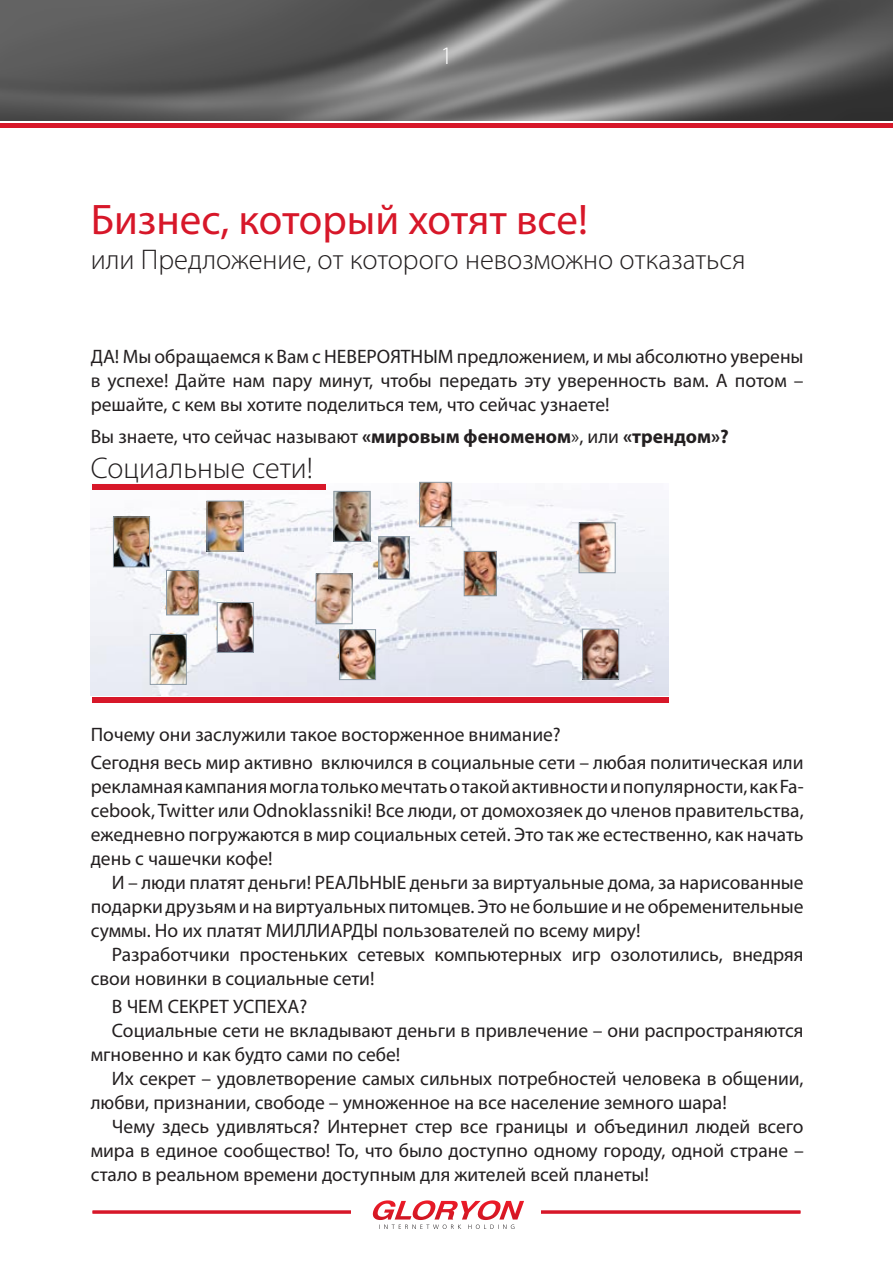
<style>
.page{position:relative;width:893px;height:1263px;background:#fff}
.page>*{position:absolute;margin:0;border:0;box-sizing:border-box;transform-origin:0 0}
.t1{font:42.9px "Myriad Pro";color:#d71729}
.t2{font:300 30px "Myriad Pro";color:#231f20}
.t3{font:300 28.5px "Myriad Pro";color:#231f20}
.t4{font:300 25.2px "Myriad Pro";color:#fff}
.t5{font:19.5px/24px "Myriad Pro";color:#231f20;text-align:justify}
.s1{font-weight:700}
</style>
<div class="page">
<img style="left:0;top:0;width:893px;height:120px">
<img style="left:91px;top:484px;width:578px;height:212px">
<div style="left:92px;top:698px;width:576px;height:5px;background:#d71729"></div>
<div style="left:92px;top:484px;width:234px;height:5px;background:#d71729"></div>
<hr style="left:93px;top:1210px;width:707px;height:3px;background:#d71729">
<div style="left:351px;top:1196px;width:190px;height:54px;background:#fff"></div>
<svg style="left:373px;top:1200px;width:151px;height:29px"></svg>
<hr style="left:0;top:123px;width:893px;height:4px;background:#d71729">
<img style="left:115px;top:519px;width:33px;height:46px">
<div style="left:113px;top:517px;width:37px;height:50px;border:1px solid #8c9ba7"></div>
<img style="left:152px;top:636px;width:33px;height:47px">
<div style="left:150px;top:634px;width:37px;height:51px;border:1px solid #8c9ba7"></div>
<img style="left:209px;top:503px;width:32px;height:46px">
<div style="left:207px;top:501px;width:36px;height:50px;border:1px solid #8c9ba7"></div>
<img style="left:219px;top:604px;width:33px;height:47px">
<div style="left:217px;top:602px;width:37px;height:51px;border:1px solid #8c9ba7"></div>
<img style="left:341px;top:631px;width:33px;height:47px">
<div style="left:339px;top:629px;width:37px;height:51px;border:1px solid #8c9ba7"></div>
<img style="left:168px;top:572px;width:29px;height:41px">
<div style="left:166px;top:570px;width:33px;height:45px;border:1px solid #8c9ba7"></div>
<img style="left:466px;top:553px;width:29px;height:41px">
<div style="left:464px;top:551px;width:33px;height:45px;border:1px solid #8c9ba7"></div>
<img style="left:421px;top:484px;width:29px;height:41px">
<div style="left:419px;top:482px;width:33px;height:45px;border:1px solid #8c9ba7"></div>
<img style="left:380px;top:538px;width:28px;height:39px">
<div style="left:378px;top:536px;width:32px;height:43px;border:1px solid #8c9ba7"></div>
<img style="left:318px;top:575px;width:33px;height:47px">
<div style="left:316px;top:573px;width:37px;height:51px;border:1px solid #8c9ba7"></div>
<img style="left:584px;top:631px;width:33px;height:46px">
<div style="left:582px;top:629px;width:37px;height:50px;border:1px solid #8c9ba7"></div>
<img style="left:581px;top:524px;width:33px;height:47px">
<div style="left:579px;top:522px;width:37px;height:51px;border:1px solid #8c9ba7"></div>
<img style="left:336px;top:493px;width:32px;height:47px">
<div style="left:334px;top:491px;width:36px;height:51px;border:1px solid #8c9ba7"></div>
<p class="t4" style="left:440px;top:41px;width:14px">1</p>
<p class="t1" style="left:91px;top:193px;width:499px">Бизнес, который хотят все!</p>
<p class="t3" style="left:91px;top:244px;width:656px">или Предложение, от которого невозможно отказаться</p>
<p class="t5" style="left:91px;top:344px;width:714px">ДА! Мы обращаемся к Вам с НЕВЕРОЯТНЫМ предложением, и мы абсолютно уверены в успехе! Дайте нам пару минут, чтобы передать эту уверенность вам. А потом – решайте, с кем вы хотите поделиться тем, что сейчас узнаете!</p>
<p class="t5" style="left:91px;top:424px;width:640px">Вы знаете, что сейчас называют <span class="s1">«мировым феноменом</span>», или <span class="s1">«трендом»?</span></p>
<p class="t2" style="left:91px;top:451px;width:224px">Социальные сети!</p>
<p class="t5" style="left:91px;top:722px;width:472px">Почему они заслужили такое восторженное внимание?</p>
<p class="t5" style="left:91px;top:750px;width:714px">Сегодня весь мир активно включился в социальные сети – любая политическая или рекламная кампания могла только мечтать о такой активности и популярности, как Fa&shy;cebook, Twitter или Odnoklassniki! Все люди, от домохозяек до членов правительства, ежедневно погружаются в мир социальных сетей. Это так же естественно, как начать день с чашечки кофе!</p>
<p class="t5" style="left:91px;top:870px;width:714px;text-indent:21px">И – люди платят деньги! РЕАЛЬНЫЕ деньги за виртуальные дома, за нарисованные подарки друзьям и на виртуальных питомцев. Это не большие и не обременительные суммы. Но их платят МИЛЛИАРДЫ пользователей по всему миру!</p>
<p class="t5" style="left:91px;top:942px;width:714px;text-indent:21px">Разработчики простеньких сетевых компьютерных игр озолотились, внедряя свои новинки в социальные сети!</p>
<p class="t5" style="left:112px;top:994px;width:197px">В ЧЕМ СЕКРЕТ УСПЕХА?</p>
<p class="t5" style="left:91px;top:1018px;width:714px;text-indent:21px">Социальные сети не вкладывают деньги в привлечение – они распространяются мгновенно и как будто сами по себе!</p>
<p class="t5" style="left:91px;top:1066px;width:714px;text-indent:21px">Их секрет – удовлетворение самых сильных потребностей человека в общении, любви, признании, свободе – умноженное на все население земного шара!</p>
<p class="t5" style="left:91px;top:1114px;width:714px;text-indent:21px">Чему здесь удивляться? Интернет стер все границы и объединил людей всего мира в единое сообщество! То, что было доступно одному городу, одной стране – стало в реальном времени доступным для жителей всей планеты!</p>
</div>
